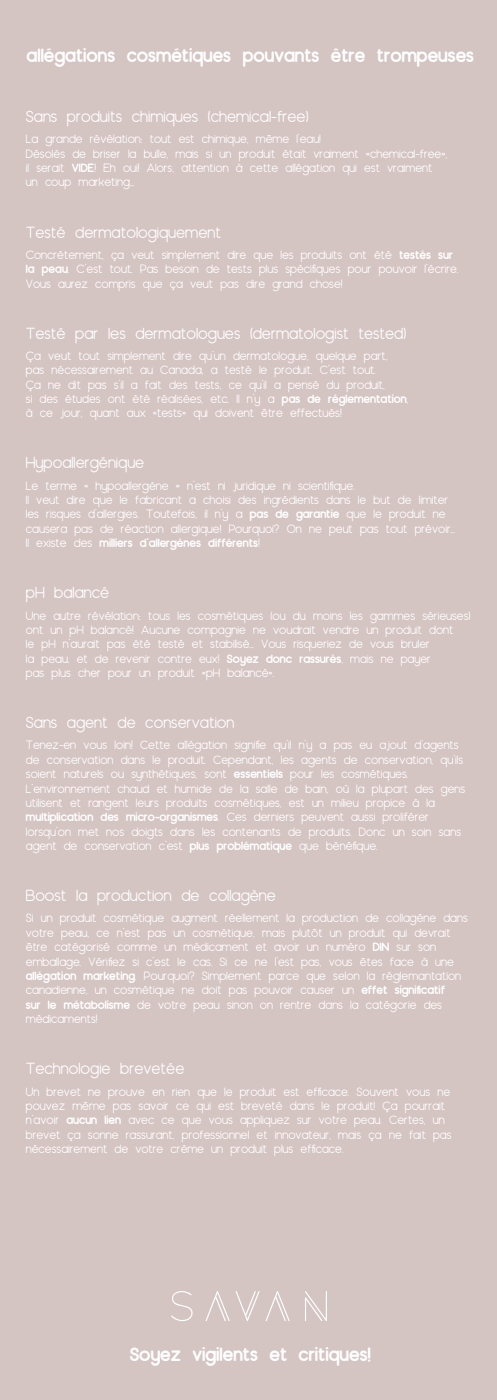
<style>
.page{position:relative;width:497px;height:1400px;background:#d4c4c2}
.page>*{position:absolute;margin:0;border:0;box-sizing:border-box;transform-origin:0 0}
.t1{font:700 19.2px "Moon 2.0";color:#fff}
.t2{font:16px "Moon 2.0";color:#fff}
.t3{font:12px/14.4px "Moon 2.0";color:#fff}
.s1{font-weight:700}
</style>
<div class="page">
<img style="left:172px;top:1291px;width:155px;height:30px">
<h1 class="t1" style="left:27px;top:45px;width:449px">allégations cosmétiques pouvants être trompeuses</h1>
<h2 class="t2" style="left:26px;top:108px;width:284px">Sans produits chimiques (chemical-free)</h2>
<p class="t3" style="left:26px;top:132px;width:423px">La grande révélation: tout est chimique, même l’eau!<br>Désolés de briser la bulle, mais si un produit était vraiment «chemical-free», il serait <span class="s1">VIDE</span>! Eh oui! Alors, attention à cette allégation qui est vraiment un coup marketing...</p>
<h2 class="t2" style="left:26px;top:223px;width:197px">Testé dermatologiquement</h2>
<p class="t3" style="left:26px;top:248px;width:434px">Concrètement, ça veut simplement dire que les produits ont été <span class="s1">testés sur la peau</span>. C’est tout. Pas besoin de tests plus spécifiques pour pouvoir l’écrire.<br>Vous aurez compris que ça veut pas dire grand chose!</p>
<h2 class="t2" style="left:26px;top:324px;width:382px">Testé par les dermatologues (dermatologist tested)</h2>
<p class="t3" style="left:26px;top:349px;width:384px">Ça veut tout simplement dire qu’un dermatologue, quelque part, pas nécessairement au Canada, a testé le produit. C’est tout.<br>Ça ne dit pas s’il a fait des tests, ce qu’il a pensé du produit,<br>si des études ont été réalisées, etc. Il n’y a <span class="s1">pas de réglementation</span>, à ce jour, quant aux «tests» qui doivent être effectués!</p>
<h2 class="t2" style="left:26px;top:454px;width:120px">Hypoallergénique</h2>
<p class="t3" style="left:26px;top:479px;width:431px">Le terme « hypoallergène » n’est ni juridique ni scientifique.<br>Il veut dire que le fabricant a choisi des ingrédients dans le but de limiter les risques d’allergies. Toutefois, il n’y a <span class="s1">pas de garantie</span> que le produit ne causera pas de réaction allergique! Pourquoi? On ne peut pas tout prévoir...<br>Il existe des <span class="s1">milliers d’allergènes différents</span>!</p>
<h2 class="t2" style="left:26px;top:584px;width:85px">pH balancé</h2>
<p class="t3" style="left:26px;top:609px;width:446px">Une autre révélation; tous les cosmétiques (ou du moins les gammes sérieuses) ont un pH balancé! Aucune compagnie ne voudrait vendre un produit dont<br>le pH n’aurait pas été testé et stabilisé... Vous risqueriez de vous bruler<br>la peau. et de revenir contre eux! <span class="s1">Soyez donc rassurés</span>, mais ne payer<br>pas plus cher pour un produit «pH balancé».</p>
<h2 class="t2" style="left:26px;top:714px;width:210px">Sans agent de conservation</h2>
<p class="t3" style="left:26px;top:738px;width:441px">Tenez-en vous loin! Cette allégation signifie qu’il n’y a pas eu ajout d’agents de conservation dans le produit. Cependant, les agents de conservation, qu’ils soient naturels ou synthétiques, sont <span class="s1">essentiels</span> pour les cosmétiques.<br>L’environnement chaud et humide de la salle de bain, où la plupart des gens utilisent et rangent leurs produits cosmétiques, est un milieu propice à la <span class="s1">multiplication des micro-organismes</span>. Ces derniers peuvent aussi proliférer lorsqu’on met nos doigts dans les contenants de produits. Donc un soin sans agent de conservation c’est <span class="s1">plus problématique</span> que bénéfique.</p>
<h2 class="t2" style="left:26px;top:887px;width:251px">Boost la production de collagène</h2>
<p class="t3" style="left:26px;top:911px;width:443px">Si un produit cosmétique augment réellement la production de collagène dans votre peau, ce n’est pas un cosmétique, mais plutôt un produit qui devrait être catégorisé comme un médicament et avoir un numéro <span class="s1">DIN</span> sur son emballage. Vérifiez si c’est le cas. Si ce ne l’est pas, vous êtes face à une <span class="s1">allégation marketing</span>. Pourquoi? Simplement parce que selon la réglemantation canadienne, un cosmétique ne doit pas pouvoir causer un <span class="s1">effet significatif<br>sur le métabolisme</span> de votre peau sinon on rentre dans la catégorie des médicaments!</p>
<h2 class="t2" style="left:26px;top:1060px;width:160px">Technologie brevetée</h2>
<p class="t3" style="left:26px;top:1085px;width:427px">Un brevet ne prouve en rien que le produit est efficace. Souvent vous ne pouvez même pas savoir ce qui est breveté dans le produit! Ça pourrait n’avoir <span class="s1">aucun lien</span> avec ce que vous appliquez sur votre peau. Certes, un brevet ça sonne rassurant, professionnel et innovateur, mais ça ne fait pas nécessairement de votre crème un produit plus efficace.</p>
<h1 class="t1" style="left:130px;top:1344px;width:243px">Soyez vigilents et critiques!</h1>
</div>
